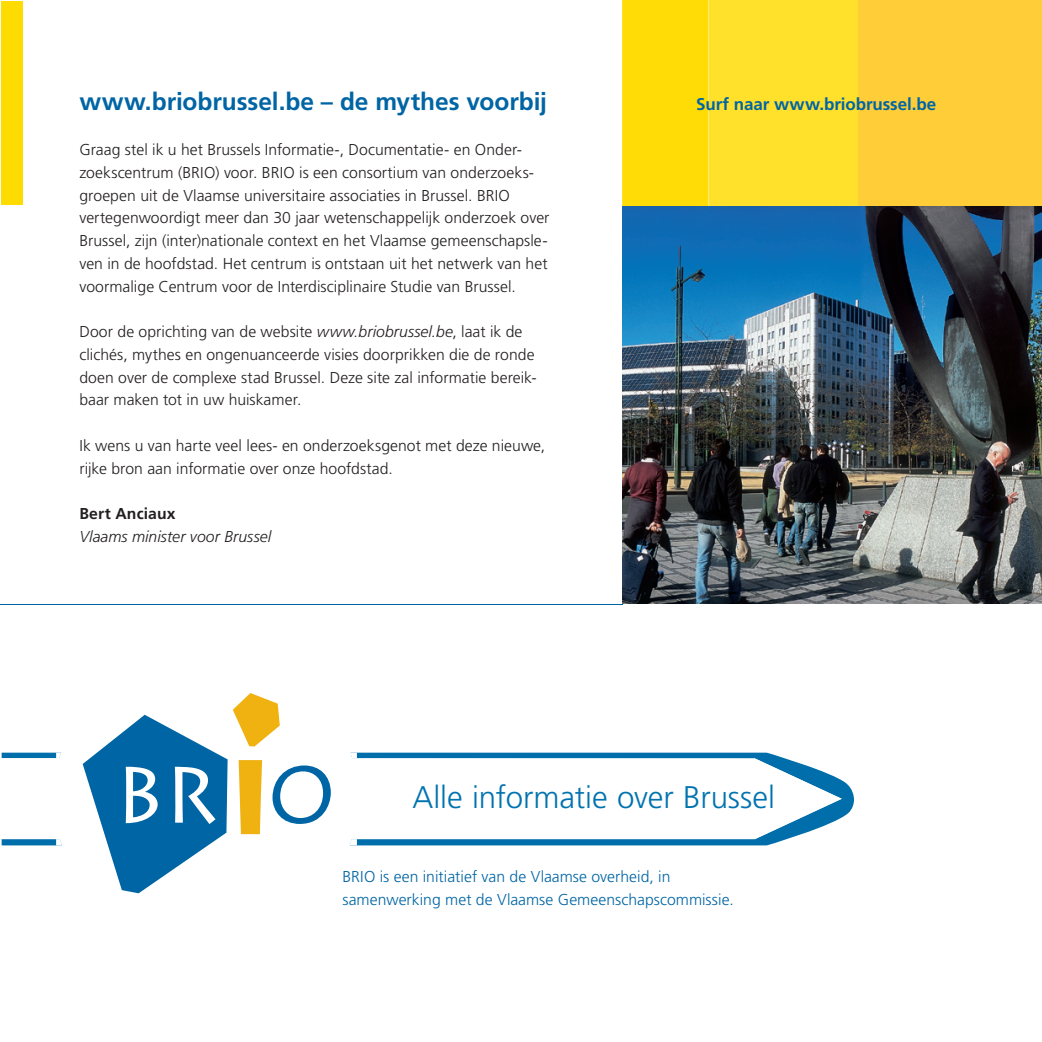
<style>
.page{position:relative;width:1042px;height:1042px;background:#fff}
.page>*{position:absolute;margin:0;border:0;box-sizing:border-box;transform-origin:0 0}
.t1{font:300 31.32px "Frutiger";letter-spacing:-.005em;color:#0073af}
.t2{font:700 24.5px "Frutiger";letter-spacing:-.005em;color:#0065a4}
.t3{font:700 16.97px "Frutiger";letter-spacing:-.005em;color:#0065a4}
.t4{font:300 15.75px/22.8px "Frutiger";letter-spacing:.005em;color:#231f20}
.t5{font:300 15.75px/22.8px "Frutiger";letter-spacing:.005em;color:#0065a4}
.t6{font:italic 300 15.75px "Frutiger";color:#231f20}
.t7{font:700 15.75px "Frutiger";letter-spacing:.01em;color:#231f20}
.s1{font-style:italic}
</style>
<div class="page">
<div style="left:708px;top:0;width:150px;height:207px;background:#ffe02b"></div>
<div style="left:858px;top:0;width:184px;height:207px;background:#fecd38"></div>
<div style="left:623px;top:0;width:85px;height:207px;background:#ffdc05"></div>
<hr style="left:0;top:604px;width:623px;height:1px;background:#0065a4">
<svg style="left:2px;top:752px;width:852px;height:93px;fill:#006eab"></svg>
<svg style="left:2px;top:758px;width:840px;height:81px"></svg>
<img style="left:623px;top:207px;width:419px;height:397px">
<div style="left:1px;top:1px;width:21px;height:204px;background:#ffdc01"></div>
<div style="left:54px;top:651px;width:304px;height:293px;background:#fff;border-radius:50%"></div>
<img style="left:56px;top:752px;width:301px;height:142px">
<svg style="left:83px;top:693px;width:248px;height:200px"></svg>
<h2 class="t2" style="left:79px;top:87px;width:469px">www.briobrussel.be – de mythes voorbij</h2>
<p class="t4" style="left:79px;top:138px;width:472px">Graag stel ik u het Brussels Informatie-, Documentatie- en Onder&shy;zoekscentrum (BRIO) voor. BRIO is een consortium van onderzoeks&shy;groepen uit de Vlaamse universitaire associaties in Brussel. BRIO vertegenwoordigt meer dan 30 jaar wetenschappelijk onderzoek over Brussel, zijn (inter)nationale context en het Vlaamse gemeenschapsle&shy;ven in de hoofdstad. Het centrum is ontstaan uit het netwerk van het voormalige Centrum voor de Interdisciplinaire Studie van Brussel.</p>
<p class="t4" style="left:79px;top:320px;width:459px">Door de oprichting van de website <span class="s1">www.briobrussel.be</span>, laat ik de clichés, mythes en ongenuanceerde visies doorprikken die de ronde doen over de complexe stad Brussel. Deze site zal informatie bereik&shy;baar maken tot in uw huiskamer.</p>
<p class="t4" style="left:79px;top:434px;width:467px">Ik wens u van harte veel lees- en onderzoeksgenot met deze nieuwe, rijke bron aan informatie over onze hoofdstad.</p>
<p class="t7" style="left:79px;top:504px;width:98px">Bert Anciaux</p>
<p class="t6" style="left:79px;top:527px;width:193px">Vlaams minister voor Brussel</p>
<p class="t3" style="left:696px;top:94px;width:241px">Surf naar www.briobrussel.be</p>
<h1 class="t1" style="left:412px;top:779px;width:364px">Alle informatie over Brussel</h1>
<p class="t5" style="left:342px;top:865px;width:393px">BRIO is een initiatief van de Vlaamse overheid, in samenwerking met de Vlaamse Gemeenschapscommissie.</p>
</div>
